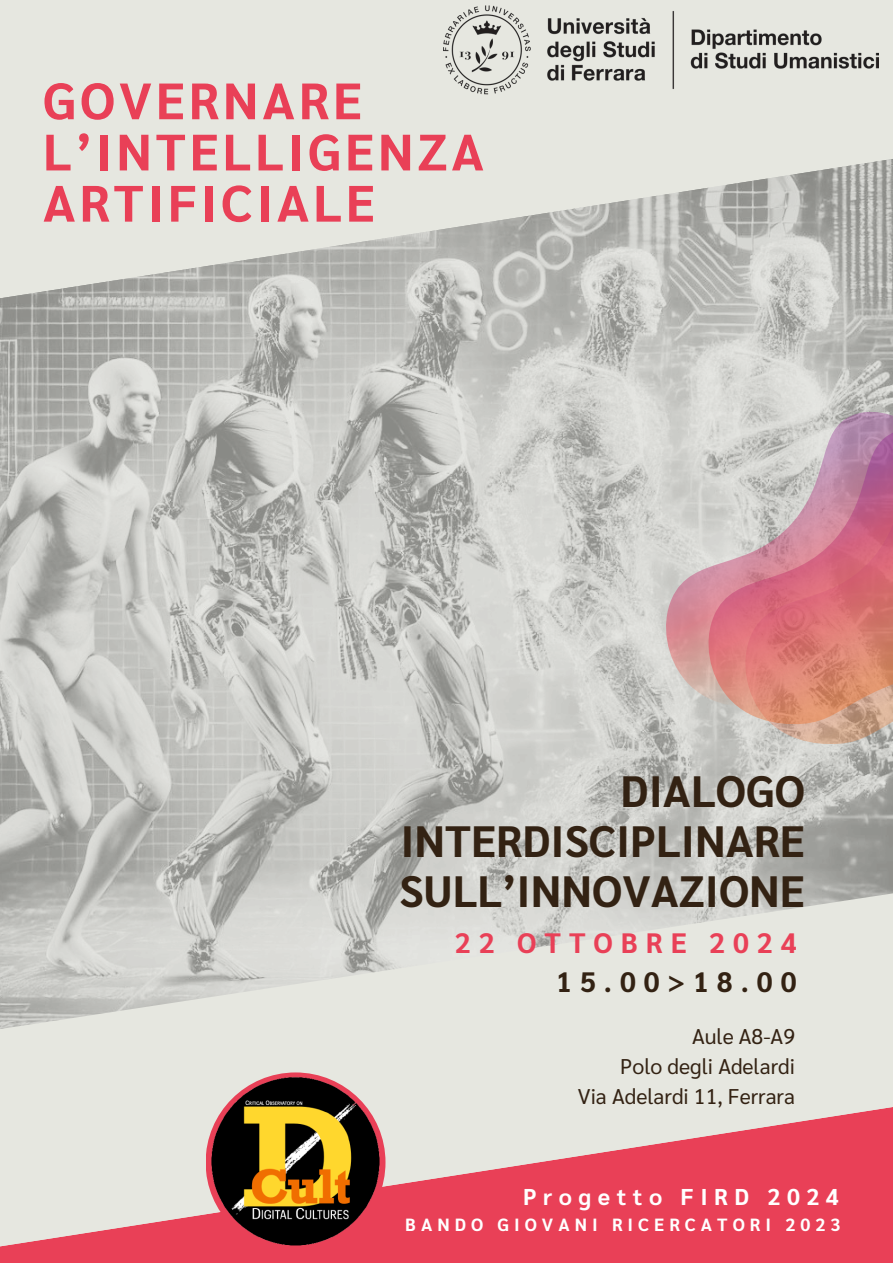
<style>
.page{position:relative;width:893px;height:1263px;background:#e6e7e0}
.page>*{position:absolute;margin:0;border:0;box-sizing:border-box;transform-origin:0 0}
.t1{font:700 51px/51.2px "Sarabun";letter-spacing:.075em;color:#e94057}
.t2{font:700 43.88px/50.1px "Sarabun";color:#332213;text-align:justify}
.t3{font:700 28.05px/38.8px "Sarabun";letter-spacing:.285em;color:#e94057;text-align:right}
.t4{font:700 22.88px "Sarabun";letter-spacing:.285em;color:#fff}
.t5{font:21.3px/29.8px "Sarabun";color:#332213;text-align:right}
.t6{font:700 17.62px "Sarabun";letter-spacing:.285em;color:#fff}
.s1{color:#332213}
</style>
<div class="page">
<svg style="left:0;top:1107px;width:893px;height:156px;fill:#e94057"></svg>
<img style="left:0;top:301px;width:893px;height:728px">
<svg style="left:661px;top:405px;width:232px;height:305px"></svg>
<svg style="left:703px;top:421px;width:190px;height:306px"></svg>
<svg style="left:740px;top:441px;width:153px;height:306px"></svg>
<img style="left:180px;top:1072px;width:230px;height:191px">
<svg style="left:0;top:52px;width:893px;height:249px"></svg>
<img style="left:443px;top:5px;width:435px;height:90px">
<h2 class="t1" style="left:43px;top:72px;width:442px">GOVERNARE<br>L’INTELLIGENZA<br>ARTIFICIALE</h2>
<p class="t2" style="left:399px;top:764px;width:407px;text-indent:221px">DIALOGO INTERDISCIPLINARE SULL’INNOVAZIONE</p>
<h3 class="t3" style="left:455px;top:922px;width:343px">22 OTTOBRE 2024<br><span class="s1">15.00&gt;18.00</span></h3>
<h4 class="t5" style="left:578px;top:1020px;width:219px">Aule A8-A9<br>Polo degli Adelardi<br>Via Adelardi 11, Ferrara</h4>
<p class="t4" style="left:523px;top:1180px;width:317px">Progetto FIRD 2024</p>
<h1 class="t6" style="left:405px;top:1212px;width:436px">BANDO GIOVANI RICERCATORI 2023</h1>
</div>
